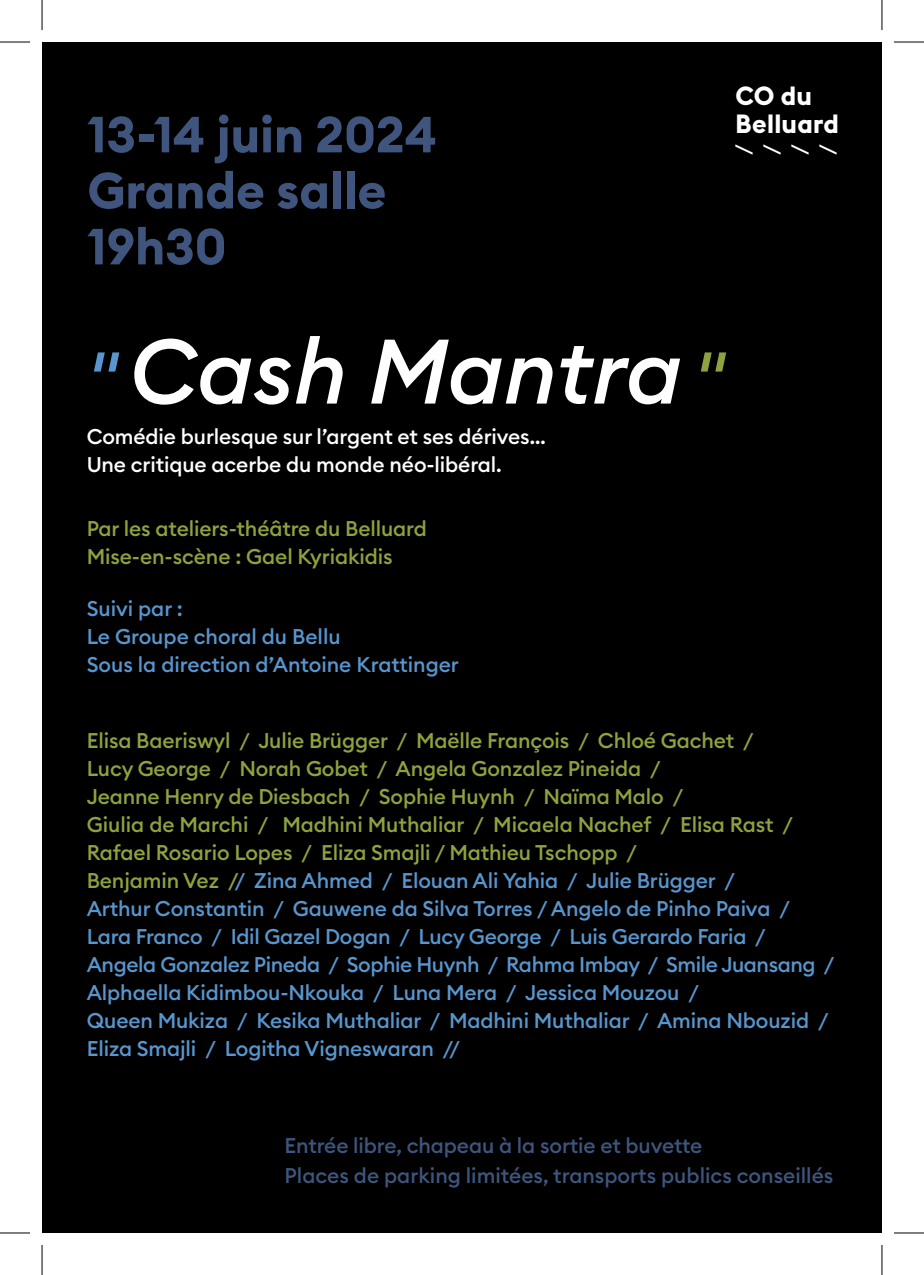
<style>
.page{position:relative;width:924px;height:1275px;background:#fff}
.page>*{position:absolute;margin:0;border:0;box-sizing:border-box;transform-origin:0 0}
.t1{font:italic 500 90px "Euclid Circular B";color:#fff}
.t2{font:700 50px/56px "Euclid Circular B";color:#3f557e}
.t3{font:700 26px/28px "Euclid BP";letter-spacing:.01em;color:#fff}
.t4{font:500 21px/28px "Euclid Circular B";letter-spacing:-.005em;color:#5896cf}
.t5{font:500 21px/30px "Euclid Circular B";color:#3f557e}
.t6{font:500 21px/28px "Euclid Circular B";letter-spacing:-.005em;color:#fff}
.t7{font:500 21px/28px "Euclid Circular B";letter-spacing:-.005em;color:#8ea33e}
.s1{font-size:72px;color:#5896cf}
.s2{font-size:72px;color:#8ea33e}
.s3{color:#8ea33e}
</style>
<div class="page">
<div style="left:42px;top:42px;width:839px;height:1191px;background:#000"></div>
<hr style="left:0;top:42px;width:30px;height:1px;background:#000">
<hr style="left:893px;top:42px;width:30px;height:1px;background:#000">
<hr style="left:0;top:1232px;width:30px;height:1px;background:#000">
<hr style="left:893px;top:1232px;width:30px;height:1px;background:#000">
<hr style="left:42px;top:0;width:1px;height:30px;background:#000">
<hr style="left:42px;top:1245px;width:1px;height:30px;background:#000">
<hr style="left:881px;top:0;width:1px;height:30px;background:#000">
<hr style="left:881px;top:1245px;width:1px;height:30px;background:#000">
<h2 class="t2" style="left:87px;top:107px;width:351px">13-14 juin 2024<br>Grande salle<br>19h30</h2>
<p class="t3" style="left:735px;top:82px;width:105px">CO du<br>Belluard</p>
<p class="t6" style="left:758px;top:144px;width:13px;rotate:90deg">/</p>
<p class="t6" style="left:786px;top:144px;width:13px;rotate:90deg">/</p>
<p class="t6" style="left:814px;top:144px;width:13px;rotate:90deg">/</p>
<p class="t6" style="left:842px;top:144px;width:13px;rotate:90deg">/</p>
<h1 class="t1" style="left:87px;top:313px;width:638px"><span class="s1">"</span> Cash Mantra <span class="s2">"</span></h1>
<p class="t6" style="left:87px;top:422px;width:460px">Comédie burlesque sur l’argent et ses dérives…<br>Une critique acerbe du monde néo-libéral.</p>
<p class="t7" style="left:87px;top:514px;width:341px">Par les ateliers-théâtre du Belluard<br>Mise-en-scène : Gael Kyriakidis</p>
<p class="t4" style="left:87px;top:594px;width:373px">Suivi par :<br>Le Groupe choral du Bellu<br>Sous la direction d’Antoine Krattinger</p>
<p class="t4" style="left:87px;top:726px;width:749px"><span class="s3">Elisa Baeriswyl / Julie Brügger / Maëlle François / Chloé Gachet /<br>Lucy George / Norah Gobet / Angela Gonzalez Pineida /<br>Jeanne Henry de Diesbach / Sophie Huynh / Naïma Malo /<br>Giulia de Marchi / Madhini Muthaliar / Micaela Nachef / Elisa Rast / Rafael Rosario Lopes / Eliza Smajli / Mathieu Tschopp /<br>Benjamin Vez /</span>/ Zina Ahmed / Elouan Ali Yahia / Julie Brügger /<br>Arthur Constantin / Gauwene da Silva Torres / Angelo de Pinho Paiva / Lara Franco / Idil Gazel Dogan / Lucy George / Luis Gerardo Faria / Angela Gonzalez Pineda / Sophie Huynh / Rahma Imbay / Smile Juansang / Alphaella Kidimbou-Nkouka / Luna Mera / Jessica Mouzou /<br>Queen Mukiza / Kesika Muthaliar / Madhini Muthaliar / Amina Nbouzid / Eliza Smajli / Logitha Vigneswaran //</p>
<p class="t5" style="left:284px;top:1130px;width:550px">Entrée libre, chapeau à la sortie et buvette<br>Places de parking limitées, transports publics conseillés</p>
</div>
